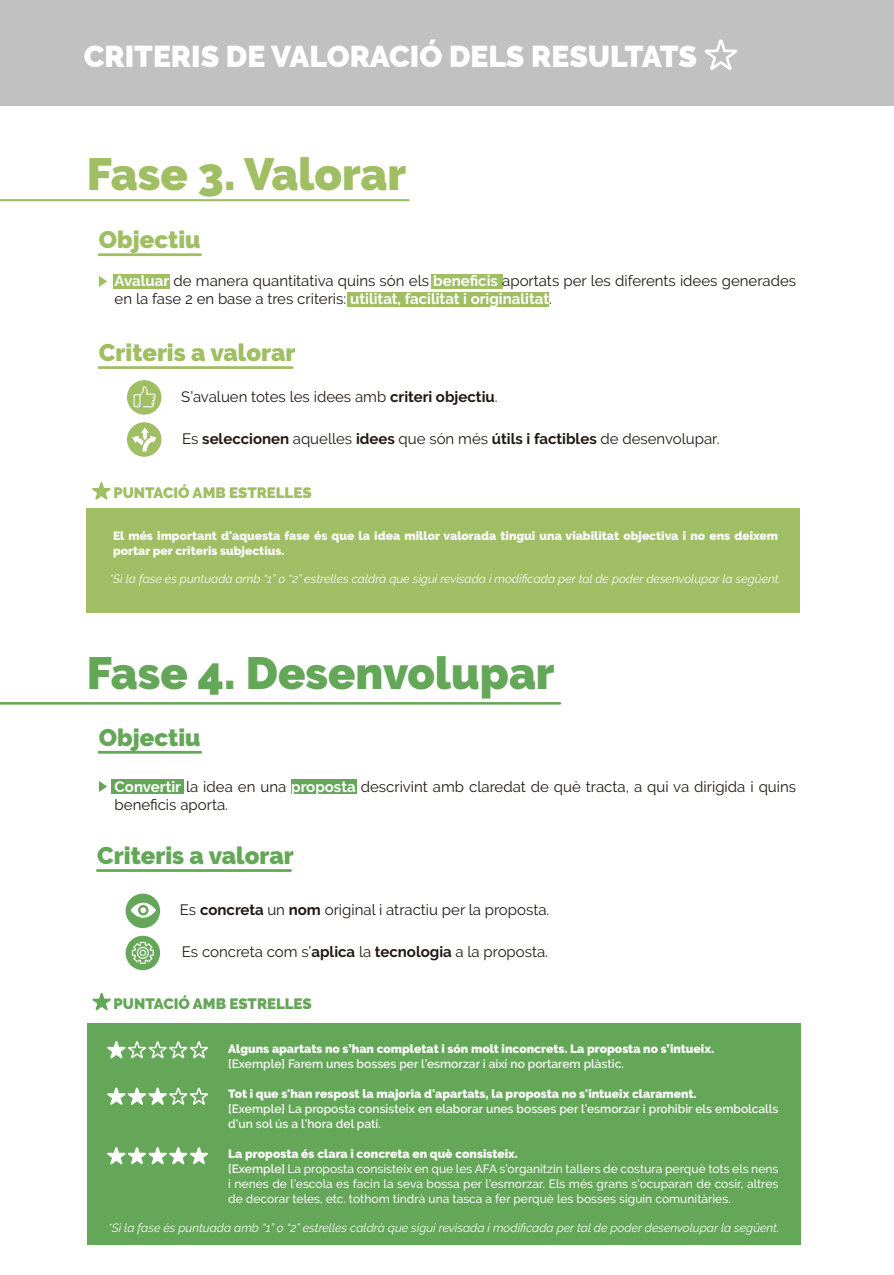
<style>
.page{position:relative;width:894px;height:1275px;background:#fff}
.page>*{position:absolute;margin:0;border:0;box-sizing:border-box;transform-origin:0 0}
.t1{font:900 45px "Raleway";color:#64a758}
.t2{font:900 45px "Raleway";color:#a0be63}
.t3{font:900 30px "Raleway";color:#fff}
.t4{font:900 24px "Raleway";color:#a0be63}
.t5{font:900 24px "Raleway";color:#64a758}
.t6{font:15px/18px "Raleway";color:#211915}
.t7{font:900 15px "Raleway";color:#a0be63}
.t8{font:900 15px "Raleway";color:#64a758}
.t9{font:500 12px/15px "Raleway";color:#f9f9f8}
.t10{font:900 12px/15px "Raleway";color:#f9f9f8}
.t11{font:italic 12px "Raleway";color:#f9f9f8}
.t12{font:600 12px/15px "Raleway";color:#f9f9f8}
.s1{font-weight:700;color:#fff}
.s2{font-weight:700}
.s3{font-weight:900}
.s4{font-weight:600}
</style>
<div class="page">
<hr style="left:0;top:199px;width:409px;height:2px;background:#a0be63">
<div style="left:113px;top:274px;width:57px;height:15px;background:#a0be63"></div>
<div style="left:432px;top:274px;width:71px;height:15px;background:#a0be63"></div>
<div style="left:347px;top:292px;width:202px;height:14px;background:#a0be63"></div>
<svg style="left:99px;top:276px;width:8px;height:11px"></svg>
<hr style="left:99px;top:253px;width:102px;height:3px;background:#a0be63">
<hr style="left:99px;top:366px;width:193px;height:3px;background:#a0be63">
<div style="left:127px;top:380px;width:34px;height:34px;background:#a0be63;border-radius:50%"></div>
<div style="left:127px;top:422px;width:34px;height:35px;background:#a0be63;border-radius:50%"></div>
<div style="left:87px;top:508px;width:713px;height:104px;background:#a0be63"></div>
<svg style="left:92px;top:482px;width:19px;height:18px"></svg>
<div style="left:111px;top:779px;width:72px;height:15px;background:#64a758"></div>
<div style="left:291px;top:779px;width:66px;height:15px;background:#64a758"></div>
<svg style="left:99px;top:781px;width:8px;height:11px"></svg>
<hr style="left:99px;top:751px;width:102px;height:2px;background:#64a758">
<hr style="left:97px;top:869px;width:194px;height:3px;background:#64a758">
<svg style="left:134px;top:386px;width:22px;height:21px"></svg>
<svg style="left:132px;top:427px;width:24px;height:24px"></svg>
<div style="left:126px;top:893px;width:34px;height:35px;background:#64a758;border-radius:50%"></div>
<div style="left:126px;top:935px;width:34px;height:35px;background:#64a758;border-radius:50%"></div>
<div style="left:87px;top:1023px;width:714px;height:221px;background:#64a758"></div>
<svg style="left:92px;top:993px;width:19px;height:18px"></svg>
<svg style="left:131px;top:902px;width:25px;height:15px"></svg>
<svg style="left:132px;top:942px;width:22px;height:21px"></svg>
<div style="left:0;top:0;width:894px;height:105px;background:#c1c1c1"></div>
<hr style="left:0;top:702px;width:560px;height:2px;background:#64a758">
<svg style="left:704px;top:39px;width:33px;height:31px"></svg>
<svg style="left:107px;top:1087px;width:101px;height:18px"></svg>
<svg style="left:107px;top:1041px;width:101px;height:18px"></svg>
<svg style="left:107px;top:1147px;width:101px;height:18px"></svg>
<h2 class="t3" style="left:84px;top:39px;width:615px">CRITERIS DE VALORACIÓ DELS RESULTATS</h2>
<h1 class="t2" style="left:87px;top:148px;width:321px">Fase 3. Valorar</h1>
<h3 class="t4" style="left:99px;top:226px;width:103px">Objectiu</h3>
<p class="t6" style="left:115px;top:272px;width:683px"><span class="s1">Avaluar</span> de manera quantitativa quins són els <span class="s1">beneficis</span> aportats per les diferents idees generades en la fase 2 en base a tres criteris: <span class="s1">utilitat, facilitat i originalitat</span>.</p>
<h3 class="t4" style="left:99px;top:338px;width:198px">Criteris a valorar</h3>
<p class="t6" style="left:181px;top:387px;width:318px">S’avaluen totes les idees amb <span class="s2">criteri objectiu</span>.</p>
<p class="t6" style="left:182px;top:430px;width:539px">Es <span class="s2">seleccionen</span> aquelles <span class="s2">idees</span> que són més <span class="s2">útils i factibles</span> de desenvolupar.</p>
<p class="t7" style="left:113px;top:484px;width:200px">PUNTACIÓ AMB ESTRELLES</p>
<p class="t10" style="left:113px;top:528px;width:667px">El més important d'aquesta fase és que la idea millor valorada tingui una viabilitat objectiva i no ens deixem portar per criteris subjectius.</p>
<p class="t11" style="left:110px;top:572px;width:673px">*Si la fase és puntuada amb “1” o “2” estrelles caldrà que sigui revisada i modificada per tal de poder desenvolupar la següent.</p>
<h1 class="t1" style="left:87px;top:647px;width:469px">Fase 4. Desenvolupar</h1>
<h3 class="t5" style="left:99px;top:723px;width:103px">Objectiu</h3>
<p class="t6" style="left:115px;top:777px;width:683px"><span class="s1">Convertir</span> la idea en una <span class="s1">proposta</span> descrivint amb claredat de què tracta, a qui va dirigida i quins beneficis aporta.</p>
<h3 class="t5" style="left:97px;top:841px;width:198px">Criteris a valorar</h3>
<p class="t6" style="left:180px;top:900px;width:371px">Es <span class="s2">concreta</span> un <span class="s2">nom</span> original i atractiu per la proposta.</p>
<p class="t6" style="left:182px;top:943px;width:368px">Es concreta com s’<span class="s2">aplica</span> la <span class="s2">tecnologia</span> a la proposta.</p>
<p class="t8" style="left:114px;top:994px;width:200px">PUNTACIÓ AMB ESTRELLES</p>
<p class="t10" style="left:228px;top:1041px;width:487px">Alguns apartats no s’han completat i són molt inconcrets. La proposta no s’intueix.</p>
<p class="t12" style="left:228px;top:1056px;width:397px">[Exemple] Farem unes bosses per l’esmorzar i així no portarem plàstic.</p>
<p class="t10" style="left:228px;top:1086px;width:470px">Tot i que s'han respost la majoria d'apartats, la proposta no s'intueix clarament.</p>
<p class="t12" style="left:228px;top:1101px;width:552px">[Exemple] La proposta consisteix en elaborar unes bosses per l’esmorzar i prohibir els embolcalls d’un sol ús a l’hora del pati.</p>
<p class="t9" style="left:228px;top:1146px;width:552px"><span class="s3">La proposta és clara i concreta en què consisteix.<br></span><span class="s4">[Exemple]</span> La proposta consisteix en que les AFA s’organitzin tallers de costura perquè tots els nens i nenes de l’escola es facin la seva bossa per l’esmorzar. Els més grans s’ocuparan de cosir, altres de decorar teles, etc. tothom tindrà una tasca a fer perquè les bosses siguin comunitàries.</p>
<p class="t11" style="left:108px;top:1220px;width:673px">*Si la fase és puntuada amb “1” o “2” estrelles caldrà que sigui revisada i modificada per tal de poder desenvolupar la següent.</p>
</div>
